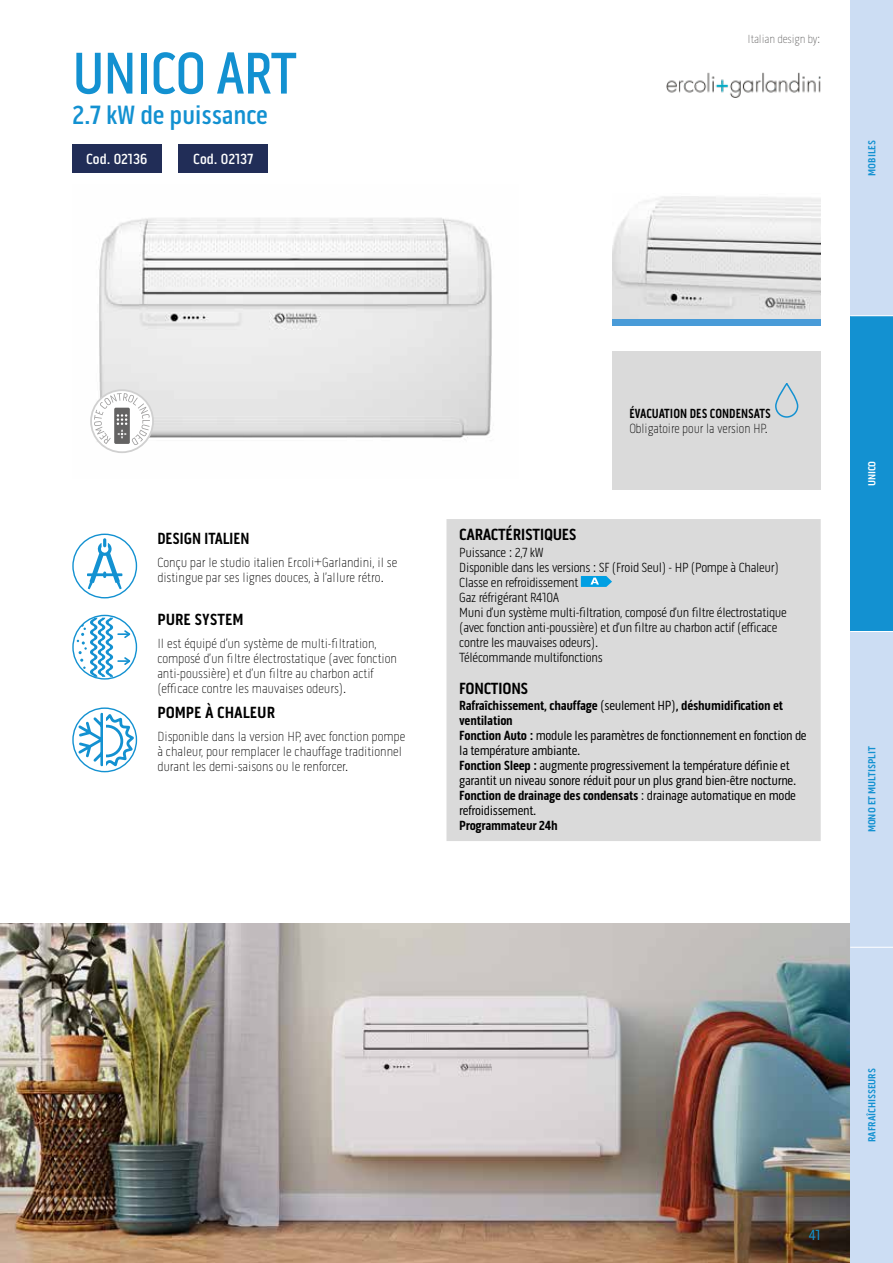
<style>
.page{position:relative;width:893px;height:1263px;background:#fff}
.page>*{position:absolute;margin:0;border:0;box-sizing:border-box;transform-origin:0 0}
.t1{font:500 60px "Pill Gothic 300 mg";letter-spacing:-.02em;color:#1391d1;scale:.95 1}
.t2{font:500 27px "Pill Gothic 300 mg";letter-spacing:-.01em;color:#1391d1}
.t3{font:700 16.5px "Pill Gothic 300 mg";letter-spacing:-.01em;color:#000}
.t4{font:700 16.5px "Pill Gothic 300 mg";letter-spacing:-.01em;color:#000;scale:.95 1}
.t5{font:500 15px "Pill Gothic 300 mg";color:#fff}
.t6{font:15px "Pill Gothic 300 mg";color:#1391d1}
.t7{font:100 13.5px/15px "Pill Gothic 300 mg";color:#000}
.t8{font:13.5px/15px "Pill Gothic 300 mg";letter-spacing:-.02em;color:#000}
.t9{font:300 13.5px/15px "Pill Gothic 300 mg";letter-spacing:-.02em;color:#000}
.t10{font:100 13.5px "Pill Gothic 300 mg";color:#000;scale:.95 1}
.t11{font:700 13.5px "Pill Gothic 300 mg";color:#000;scale:.9 1}
.t12{font:700 13.5px "Pill Gothic 300 mg";letter-spacing:-.02em;color:#000}
.t13{font:100 12px "Pill Gothic 300 mg";letter-spacing:-.01em;color:#646363}
.t14{font:700 10.5px "Pill Gothic 300 mg";color:#1391d1}
.t15{font:700 10.5px "Pill Gothic 300 mg";color:#fff}
.s1{font-weight:700}
</style>
<div class="page">
<div style="left:72px;top:144px;width:89px;height:29px;background:#212d57"></div>
<div style="left:179px;top:144px;width:89px;height:29px;background:#212d57"></div>
<img style="left:92px;top:218px;width:400px;height:235px">
<img style="left:612px;top:196px;width:209px;height:123px">
<div style="left:612px;top:319px;width:209px;height:7px;background:#499bd8"></div>
<img style="left:1px;top:923px;width:849px;height:340px">
<div style="left:446px;top:519px;width:375px;height:322px;background:#dadada"></div>
<svg style="left:581px;top:576px;width:31px;height:11px"></svg>
<div style="left:72px;top:534px;width:65px;height:64px;border:1px solid #1391d1;border-radius:50%"></div>
<svg style="left:87px;top:538px;width:35px;height:51px"></svg>
<svg style="left:77px;top:617px;width:53px;height:60px"></svg>
<div style="left:72px;top:615px;width:65px;height:65px;border:1px solid #1391d1;border-radius:50%"></div>
<div style="left:72px;top:707px;width:65px;height:65px;border:1px solid #1391d1;border-radius:50%"></div>
<svg style="left:76px;top:711px;width:57px;height:58px"></svg>
<img style="left:666px;top:73px;width:155px;height:24px">
<img style="left:0;top:923px;width:1px;height:340px">
<div style="left:612px;top:351px;width:209px;height:139px;background:#dadada"></div>
<div style="left:775px;top:383px;width:23px;height:35px;border:2px solid #1391d1;border-radius:11px"></div>
<svg style="left:91px;top:390px;width:62px;height:62px"></svg>
<div style="left:90px;top:389px;width:64px;height:64px;border:2px solid #d0d0d0;border-radius:50%"></div>
<svg style="left:94px;top:393px;width:56px;height:52px"></svg>
<div style="left:850px;top:0;width:43px;height:316px;background:#ccddf3"></div>
<div style="left:850px;top:316px;width:43px;height:315px;background:#1391d1"></div>
<div style="left:850px;top:631px;width:43px;height:316px;background:#ccddf3"></div>
<div style="left:850px;top:947px;width:43px;height:316px;background:#ccddf3"></div>
<hr style="left:850px;top:631px;width:43px;height:1px;background:#fff">
<hr style="left:850px;top:947px;width:43px;height:1px;background:#fff">
<hr style="left:850px;top:315px;width:43px;height:1px;background:#fff">
<h1 class="t1" style="left:72px;top:38px;width:238px">UNICO ART</h1>
<h2 class="t2" style="left:72px;top:99px;width:197px">2.7 kW de puissance</h2>
<p class="t5" style="left:86px;top:150px;width:63px">Cod. 02136</p>
<p class="t5" style="left:193px;top:150px;width:61px">Cod. 02137</p>
<p class="t13" style="left:748px;top:32px;width:74px">Italian design by:</p>
<p class="t14" style="left:866px;top:176px;width:37px;rotate:-90deg">MOBILES</p>
<p class="t4" style="left:157px;top:529px;width:99px">DESIGN ITALIEN</p>
<p class="t7" style="left:157px;top:555px;width:241px">Conçu par le studio italien Ercoli+Garlandini, il se distingue par ses lignes douces, à l’allure rétro.</p>
<p class="t3" style="left:157px;top:610px;width:88px">PURE SYSTEM</p>
<p class="t7" style="left:157px;top:636px;width:241px">Il est équipé d’un système de multi-filtration, composé d’un filtre électrostatique (avec fonction anti-poussière) et d’un filtre au charbon actif (efficace contre les mauvaises odeurs).</p>
<p class="t3" style="left:157px;top:702px;width:119px">POMPE À CHALEUR</p>
<p class="t7" style="left:157px;top:729px;width:249px">Disponible dans la version HP, avec fonction pompe à chaleur, pour remplacer le chauffage traditionnel durant les demi-saisons ou le renforcer.</p>
<p class="t11" style="left:629px;top:405px;width:159px">ÉVACUATION DES CONDENSATS</p>
<p class="t10" style="left:629px;top:421px;width:147px">Obligatoire pour la version HP.</p>
<p class="t3" style="left:459px;top:525px;width:119px">CARACTÉRISTIQUES</p>
<p class="t9" style="left:459px;top:545px;width:329px">Puissance : 2,7 kW<br>Disponible dans les versions : SF (Froid Seul) - HP (Pompe à Chaleur)<br>Classe en refroidissement<br>Gaz réfrigérant R410A<br>Muni d’un système multi-filtration, composé d’un filtre électrostatique (avec fonction anti-poussière) et d’un filtre au charbon actif (efficace contre les mauvaises odeurs).<br>Télécommande multifonctions</p>
<p class="t3" style="left:459px;top:678px;width:71px">FONCTIONS</p>
<p class="t8" style="left:459px;top:698px;width:349px"><span class="s1">Rafraîchissement, chauffage</span> (seulement HP)<span class="s1">, déshumidification et ventilation<br>Fonction Auto :</span> module les paramètres de fonctionnement en fonction de la température ambiante.<br><span class="s1">Fonction Sleep :</span> augmente progressivement la température définie et garantit un niveau sonore réduit pour un plus grand bien-être nocturne.<br><span class="s1">Fonction de drainage des condensats</span> : drainage automatique en mode refroidissement.</p>
<p class="t12" style="left:459px;top:818px;width:100px">Programmateur 24h</p>
<p class="t15" style="left:866px;top:486px;width:27px;rotate:-90deg">UNICO</p>
<p class="t14" style="left:866px;top:832px;width:88px;rotate:-90deg">MONO ET MULTISPLIT</p>
<p class="t6" style="left:809px;top:1226px;width:13px">41</p>
<p class="t14" style="left:866px;top:1142px;width:75px;rotate:-90deg">RAFRAÎCHISSEURS</p>
</div>
